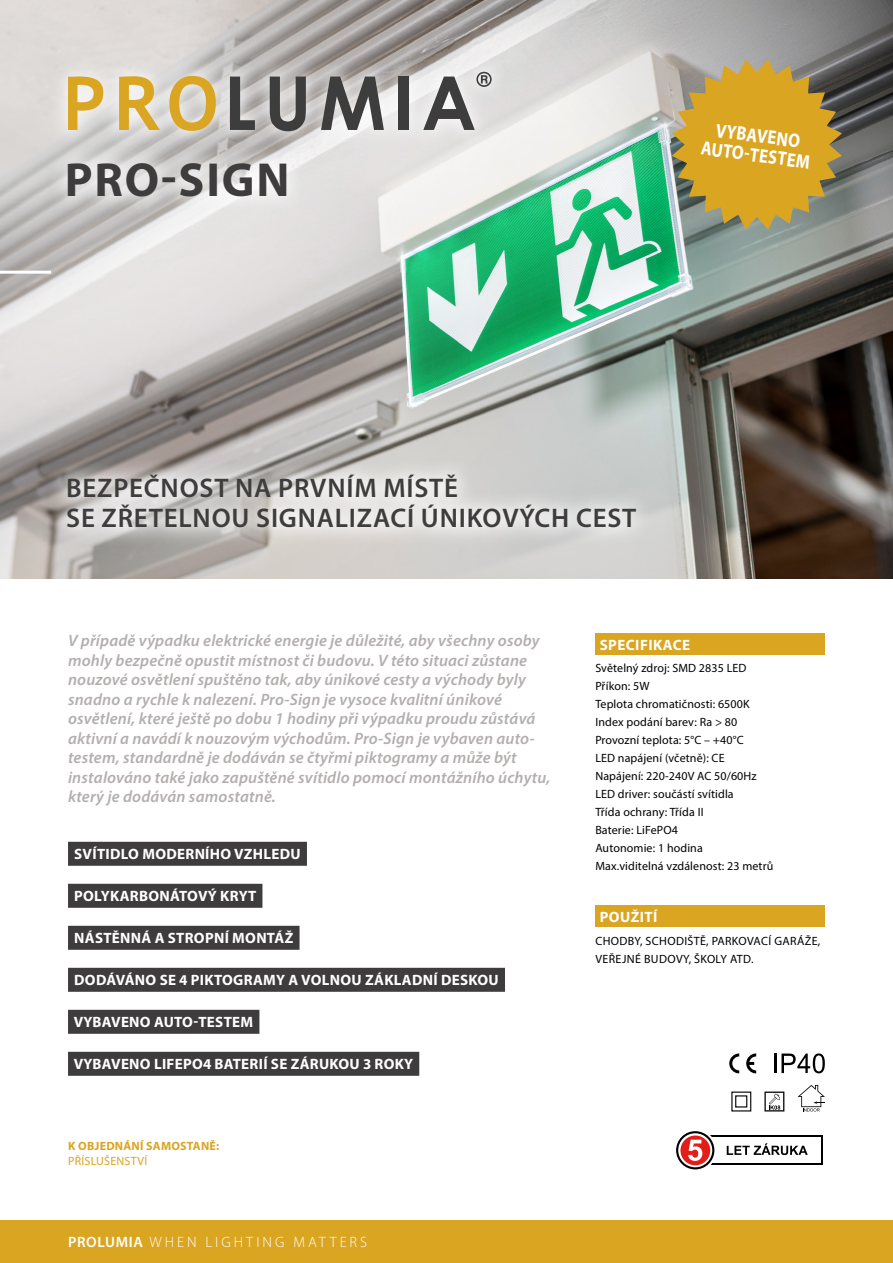
<style>
.page{position:relative;width:893px;height:1263px;background:#fff}
.page>*{position:absolute;margin:0;border:0;box-sizing:border-box;transform-origin:0 0}
.t1{font:700 48px "Myriad Pro";letter-spacing:.04em;color:#3e3c3d}
.t2{font:600 27px/30px "Myriad Pro";letter-spacing:.03em;color:#3e3c3d}
.t3{font:700 19.5px/19.5px "Myriad Pro";color:#fff;text-align:center;scale:.85 1}
.t4{font:italic 600 16.5px/19.5px "Myriad Pro";letter-spacing:.01em;color:#b4afaf}
.t5{font:700 15px "Myriad Pro";letter-spacing:.02em;color:#fff}
.t6{font:300 15px "Myriad Pro";letter-spacing:.2em;color:#fff}
.t7{font:12px/18px "Myriad Pro";letter-spacing:.01em;color:#000}
.t8{font:12px/18px "Myriad Pro";letter-spacing:.03em;color:#000}
.t9{font:700 12px "Myriad Pro";letter-spacing:.02em;color:#daa521}
.t10{font:12px "Myriad Pro";letter-spacing:.02em;color:#daa521}
.s1{font-weight:600}
</style>
<div class="page">
<div style="left:0;top:1220px;width:893px;height:43px;background:#daa521"></div>
<svg style="left:0;top:0;width:893px;height:578px;background:#a0a9a1"></svg>
<hr style="left:0;top:271px;width:51px;height:3px;background:#fff">
<div style="left:68px;top:842px;width:239px;height:24px;background:#3e3c3d"></div>
<div style="left:68px;top:884px;width:194px;height:24px;background:#3e3c3d"></div>
<div style="left:68px;top:926px;width:232px;height:24px;background:#3e3c3d"></div>
<div style="left:68px;top:968px;width:437px;height:24px;background:#3e3c3d"></div>
<div style="left:68px;top:1010px;width:191px;height:24px;background:#3e3c3d"></div>
<div style="left:68px;top:1052px;width:351px;height:24px;background:#3e3c3d"></div>
<div style="left:48px;top:455px;width:607px;height:92px;background:#fff;opacity:.83"></div>
<div style="left:48px;top:143px;width:258px;height:72px;background:#fff;opacity:.83"></div>
<div style="left:48px;top:53px;width:463px;height:98px;background:#fff;opacity:.83"></div>
<svg style="left:230px;top:77px;width:25px;height:53px"></svg>
<svg style="left:270px;top:77px;width:36px;height:54px;background:#797777"></svg>
<svg style="left:321px;top:77px;width:63px;height:53px;background:#868484"></svg>
<div style="left:399px;top:77px;width:10px;height:53px;background:#3e3d3d"></div>
<svg style="left:423px;top:72px;width:69px;height:58px;background:#b0afaf"></svg>
<svg style="left:68px;top:76px;width:35px;height:54px;background:#dfc27a"></svg>
<svg style="left:119px;top:76px;width:41px;height:54px;background:#dec076"></svg>
<svg style="left:169px;top:76px;width:47px;height:55px;background:#d8be7e"></svg>
<div style="left:595px;top:634px;width:230px;height:21px;background:#daa521"></div>
<div style="left:595px;top:906px;width:230px;height:21px;background:#daa521"></div>
<svg style="left:672px;top:60px;width:170px;height:170px;background:#bd9b41"></svg>
<svg style="left:798px;top:1085px;width:27px;height:26px"></svg>
<svg style="left:729px;top:1053px;width:10px;height:20px"></svg>
<svg style="left:746px;top:1053px;width:10px;height:20px"></svg>
<svg style="left:764px;top:1091px;width:20px;height:20px"></svg>
<svg style="left:731px;top:1091px;width:20px;height:20px"></svg>
<hr style="left:774px;top:1053px;width:3px;height:20px;background:#000">
<svg style="left:781px;top:1053px;width:44px;height:20px"></svg>
<div style="left:695px;top:1135px;width:128px;height:30px;background:#000"></div>
<div style="left:697px;top:1137px;width:124px;height:26px;background:#fff"></div>
<svg style="left:674px;top:1129px;width:42px;height:42px"></svg>
<svg style="left:676px;top:1131px;width:38px;height:38px"></svg>
<svg style="left:678px;top:1133px;width:34px;height:34px"></svg>
<div style="left:680px;top:1135px;width:30px;height:30px;background:#e41d18;border-radius:50%"></div>
<svg style="left:688px;top:1140px;width:14px;height:21px"></svg>
<svg style="left:727px;top:1143px;width:81px;height:12px"></svg>
<h1 class="t1" style="left:65px;top:148px;width:226px">PRO-SIGN</h1>
<p class="t3" style="left:705px;top:119px;width:130px;rotate:7deg">VYBAVENO<br>AUTO-TESTEM</p>
<h2 class="t2" style="left:66px;top:472px;width:572px">BEZPEČNOST NA PRVNÍM MÍSTĚ<br>SE ZŘETELNOU SIGNALIZACÍ ÚNIKOVÝCH CEST</h2>
<p class="t4" style="left:68px;top:630px;width:484px">V případě výpadku elektrické energie je důležité, aby všechny osoby mohly bezpečně opustit místnost či budovu. V této situaci zůstane nouzové osvětlení spuštěno tak, aby únikové cesty a východy byly snadno a rychle k nalezení. Pro-Sign je vysoce kvalitní únikové osvětlení, které ještě po dobu 1 hodiny při výpadku proudu zůstává aktivní a navádí k nouzovým východům. Pro-Sign je vybaven auto&shy;testem, standardně je dodáván se čtyřmi piktogramy a může být instalováno také jako zapuštěné svítidlo pomocí montážního úchytu, který je dodáván samostatně.</p>
<p class="t5" style="left:74px;top:844px;width:228px">SVÍTIDLO MODERNÍHO VZHLEDU</p>
<p class="t5" style="left:74px;top:886px;width:183px">POLYKARBONÁTOVÝ KRYT</p>
<p class="t5" style="left:74px;top:928px;width:221px">NÁSTĚNNÁ A STROPNÍ MONTÁŽ</p>
<p class="t5" style="left:74px;top:970px;width:426px">DODÁVÁNO SE 4 PIKTOGRAMY A VOLNOU ZÁKLADNÍ DESKOU</p>
<p class="t5" style="left:74px;top:1012px;width:181px">VYBAVENO AUTO-TESTEM</p>
<p class="t5" style="left:74px;top:1054px;width:341px">VYBAVENO LIFEPO4 BATERIÍ SE ZÁRUKOU 3 ROKY</p>
<p class="t9" style="left:68px;top:1138px;width:153px">K OBJEDNÁNÍ SAMOSTANĚ:</p>
<p class="t10" style="left:68px;top:1154px;width:81px">PŘÍSLUŠENSTVÍ</p>
<p class="t6" style="left:68px;top:1233px;width:301px"><span class="s1">PROLUMIA</span> WHEN LIGHTING MATTERS</p>
<p class="t5" style="left:600px;top:635px;width:92px">SPECIFIKACE</p>
<p class="t7" style="left:595px;top:659px;width:179px">Světelný zdroj: SMD 2835 LED<br>Příkon: 5W<br>Teplota chromatičnosti: 6500K<br>Index podání barev: Ra &gt; 80<br>Provozní teplota: 5°C – +40°C<br>LED napájení (včetně): CE<br>Napájení: 220-240V AC 50/60Hz<br>LED driver: součástí svítidla<br>Třída ochrany: Třída II<br>Baterie: LiFePO4<br>Autonomie: 1 hodina<br>Max.viditelná vzdálenost: 23 metrů</p>
<p class="t5" style="left:600px;top:907px;width:59px">POUŽITÍ</p>
<p class="t8" style="left:595px;top:931px;width:226px">CHODBY, SCHODIŠTĚ, PARKOVACÍ GARÁŽE,<br>VEŘEJNÉ BUDOVY, ŠKOLY ATD.</p>
</div>
